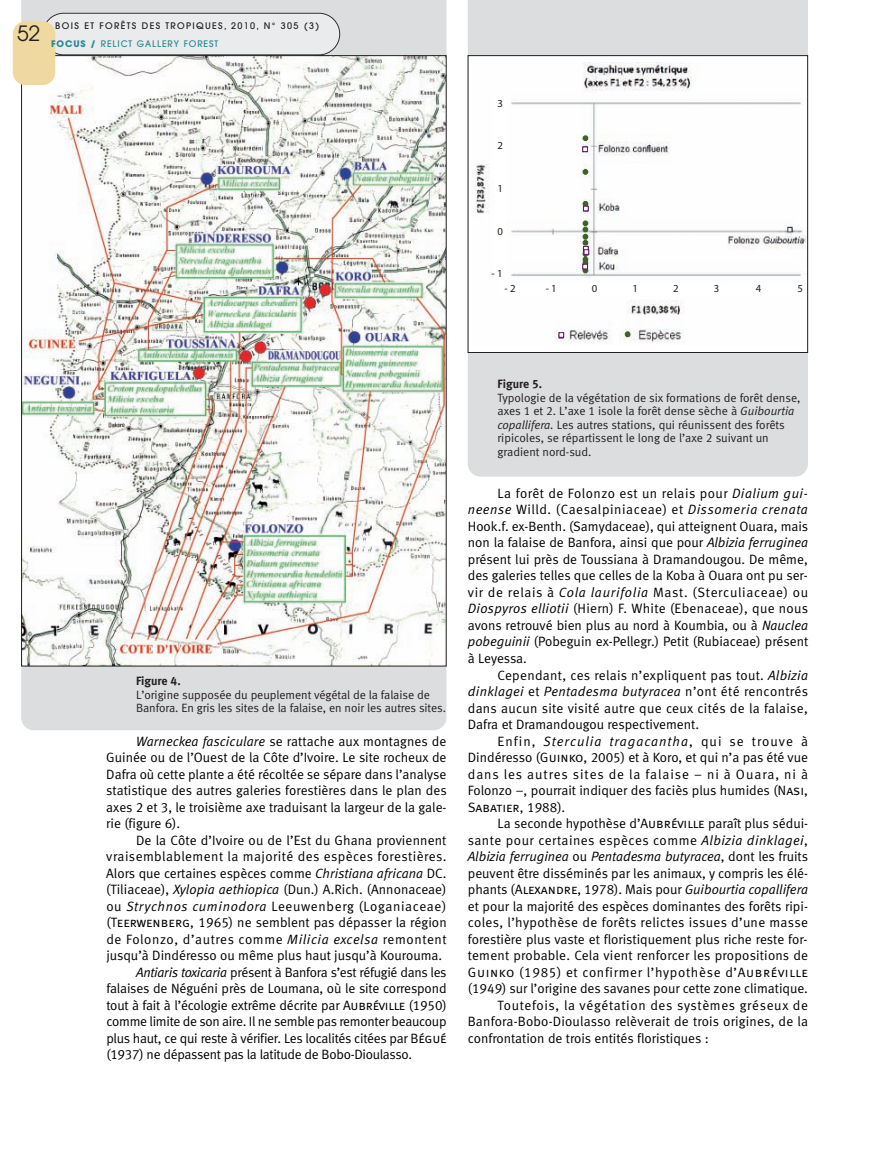
<style>
.page{position:relative;width:893px;height:1149px;background:#fff}
.page>*{position:absolute;margin:0;border:0;box-sizing:border-box;transform-origin:0 0}
.t1{font:21px "Avant Garde";color:#231f20}
.t2{font:13.5px/16.5px "Meta Normal LF";color:#000;text-align:justify}
.t3{font:13.5px "Meta Normal LF";letter-spacing:-.02em;color:#000}
.t4{font:13.5px "Meta Normal LF";letter-spacing:.05em;color:#000}
.t5{font:13.5px "Meta Normal LF";letter-spacing:.035em;color:#000}
.t6{font:italic 13.5px "Meta Normal LF";color:#000}
.t7{font:13.5px "Meta Normal LF";letter-spacing:.025em;color:#000}
.t8{font:13.5px "Meta Normal LF";letter-spacing:.045em;color:#000}
.t9{font:13.5px "Meta Normal LF Caps";color:#000}
.t10{font:12px/13.5px "Meta Normal LF";letter-spacing:-.005em;color:#231f20}
.t11{font:12px "Meta Bold LF";color:#231f20}
.t12{font:10.8px "Myriad Pro";color:#231f20}
.t13{font:500 9px/18px "Avant Garde";letter-spacing:.15em;color:#231f20}
.s1{font-weight:700;color:#2c8993}
.s2{color:#2c8993}
.s3{font-style:italic}
.s4{font-family:"Meta Normal LF Caps"}
.s5{font-family:"Meta Normal LF"}
.s6{font-style:normal}
</style>
<div class="page">
<svg style="left:21px;top:0;width:425px;height:730px;background:#d7d8d9"></svg>
<div style="left:468px;top:0;width:340px;height:476px;background:#dcdddf"></div>
<img style="left:23px;top:57px;width:421px;height:607px">
<div style="left:468px;top:56px;width:340px;height:296px;background:#fff"></div>
<img style="left:475px;top:62px;width:331px;height:281px">
<svg style="left:583px;top:169px;width:5px;height:5px"></svg>
<svg style="left:583px;top:135px;width:5px;height:6px"></svg>
<svg style="left:625px;top:331px;width:5px;height:6px"></svg>
<svg style="left:583px;top:201px;width:5px;height:10px"></svg>
<svg style="left:582px;top:147px;width:6px;height:5px"></svg>
<svg style="left:582px;top:221px;width:7px;height:52px"></svg>
<svg style="left:559px;top:332px;width:5px;height:5px"></svg>
<div style="left:494px;top:96px;width:11px;height:186px;background:#fff"></div>
<div style="left:501px;top:283px;width:307px;height:11px;background:#fff"></div>
<div style="left:468px;top:55px;width:340px;height:297px;border:1px solid #231f20"></div>
<svg style="left:43px;top:13px;width:297px;height:42px;background:#e2e3e4"></svg>
<div style="left:13px;top:21px;width:42px;height:64px;background:#f0d9a0;border-radius:13px"></div>
<h1 class="t1" style="left:17px;top:26px;width:25px">52</h1>
<p class="t13" style="left:51px;top:18px;width:270px;text-indent:4px">BOIS ET FORÊTS DES TROPIQUES, 2010, N° 305 (3)<br><span class="s1">FOCUS /</span> <span class="s2">RELICT GALLERY FOREST</span></p>
<p class="t12" style="left:497px;top:100px;width:7px">3</p>
<p class="t12" style="left:497px;top:141px;width:7px">2</p>
<p class="t12" style="left:497px;top:184px;width:7px">1</p>
<p class="t12" style="left:497px;top:227px;width:7px">0</p>
<p class="t12" style="left:491px;top:269px;width:13px">- 1</p>
<p class="t12" style="left:505px;top:284px;width:13px">- 2</p>
<p class="t12" style="left:546px;top:284px;width:13px">- 1</p>
<p class="t12" style="left:592px;top:284px;width:7px">0</p>
<p class="t12" style="left:633px;top:284px;width:7px">1</p>
<p class="t12" style="left:673px;top:284px;width:7px">2</p>
<p class="t12" style="left:714px;top:284px;width:7px">3</p>
<p class="t12" style="left:756px;top:284px;width:7px">4</p>
<p class="t12" style="left:798px;top:284px;width:7px">5</p>
<p class="t11" style="left:136px;top:676px;width:46px">Figure 4.</p>
<p class="t10" style="left:136px;top:688px;width:311px">L’origine supposée du peuplement végétal de la falaise de<br>Banfora. En gris les sites de la falaise, en noir les autres sites.</p>
<p class="t2" style="left:106px;top:733px;width:342px;text-indent:30px"><span class="s3">Warneckea fasciculare</span> se rattache aux montagnes de Guinée ou de l’Ouest de la Côte d’Ivoire. Le site rocheux de Dafra où cette plante a été récoltée se sépare dans l’analyse statistique des autres galeries forestières dans le plan des axes 2 et 3, le troisième axe traduisant la largeur de la gale&shy;rie (figure 6).</p>
<p class="t2" style="left:136px;top:832px;width:312px">De la Côte d’Ivoire ou de l’Est du Ghana proviennent</p>
<p class="t5" style="left:106px;top:851px;width:342px">vraisemblablement la majorité des espèces forestières.</p>
<p class="t2" style="left:106px;top:865px;width:342px">Alors que certaines espèces comme <span class="s3">Christiana africana</span> DC.</p>
<p class="t2" style="left:106px;top:882px;width:342px">(Tiliaceae), <span class="s3">Xylopia aethiopica</span> (Dun.) A.Rich. (Annonaceae)</p>
<p class="t4" style="left:106px;top:901px;width:342px">ou <span class="s3">Strychnos cuminodora</span> Leeuwenberg (Loganiaceae)</p>
<p class="t2" style="left:106px;top:915px;width:342px">(T<span class="s4">eerwenberg,</span> 1965) ne semblent pas dépasser la région</p>
<p class="t8" style="left:106px;top:934px;width:342px">de Folonzo, d’autres comme <span class="s3">Milicia excelsa</span> remontent</p>
<p class="t2" style="left:106px;top:948px;width:337px">jusqu’à Dindéresso ou même plus haut jusqu’à Kourouma.</p>
<p class="t3" style="left:136px;top:967px;width:312px"><span class="s3">Antiaris toxicaria</span> présent à Banfora s’est réfugié dans les</p>
<p class="t2" style="left:106px;top:981px;width:342px">falaises de Néguéni près de Loumana, où le site correspond</p>
<p class="t2" style="left:106px;top:997px;width:342px">tout à fait à l’écologie extrême décrite par A<span class="s4">ubréville</span> (1950)</p>
<p class="t3" style="left:106px;top:1016px;width:342px">comme limite de son aire. Il ne semble pas remonter beaucoup</p>
<p class="t3" style="left:106px;top:1033px;width:342px">plus haut, ce qui reste à vérifier. Les localités citées par B<span class="s4">égué</span></p>
<p class="t3" style="left:106px;top:1049px;width:307px">(1937) ne dépassent pas la latitude de Bobo-Dioulasso.</p>
<p class="t11" style="left:497px;top:380px;width:46px">Figure 5.</p>
<p class="t10" style="left:497px;top:392px;width:304px">Typologie de la végétation de six formations de forêt dense, axes 1 et 2. L’axe 1 isole la forêt dense sèche à <span class="s3">Guibourtia copallifera.</span> Les autres stations, qui réunissent des forêts ripicoles, se répartissent le long de l’axe 2 suivant un gradient nord-sud.</p>
<p class="t2" style="left:468px;top:486px;width:342px;text-indent:30px">La forêt de Folonzo est un relais pour <span class="s3">Dialium gui&shy;neense</span> Willd. (Caesalpiniaceae) et <span class="s3">Dissomeria crenata </span>Hook.f. ex-Benth. (Samydaceae), qui atteignent Ouara, mais non la falaise de Banfora, ainsi que pour <span class="s3">Albizia ferruginea </span>présent lui près de Toussiana à Dramandougou. De même, des galeries telles que celles de la Koba à Ouara ont pu ser&shy;vir de relais à <span class="s3">Cola laurifolia</span> Mast. (Sterculiaceae) ou <span class="s3">Diospyros elliotii</span> (Hiern) F. White (Ebenaceae), que nous avons retrouvé bien plus au nord à Koumbia, ou à <span class="s3">Nauclea pobeguinii</span> (Pobeguin ex-Pellegr.) Petit (Rubiaceae) présent à Leyessa.</p>
<p class="t2" style="left:468px;top:667px;width:342px;text-indent:30px">Cependant, ces relais n’expliquent pas tout. <span class="s3">Albizia dinklagei</span> et <span class="s3">Pentadesma butyracea</span> n’ont été rencontrés dans aucun site visité autre que ceux cités de la falaise, Dafra et Dramandougou respectivement.</p>
<p class="t2" style="left:468px;top:733px;width:342px;text-indent:30px">Enfin, <span class="s3">Sterculia tragacantha</span>, qui se trouve à Dindéresso (<span class="s4">Guinko</span>, 2005) et à Koro, et qui n’a pas été vue dans les autres sites de la falaise – ni à Ouara, ni à Folonzo –, pourrait indiquer des faciès plus humides (<span class="s4">Nasi,</span></p>
<p class="t9" style="left:468px;top:802px;width:99px">Sabatier, 1988<span class="s5">).</span></p>
<p class="t2" style="left:498px;top:816px;width:312px">La seconde hypothèse d’A<span class="s4">ubréville</span> paraît plus sédui-</p>
<p class="t5" style="left:468px;top:835px;width:342px">sante pour certaines espèces comme <span class="s3">Albizia dinklagei</span>,</p>
<p class="t6" style="left:468px;top:851px;width:342px">Albizia ferruginea <span class="s6">ou</span> Pentadesma butyracea<span class="s6">, dont les fruits</span></p>
<p class="t2" style="left:468px;top:865px;width:342px">peuvent être disséminés par les animaux, y compris les élé-</p>
<p class="t2" style="left:468px;top:882px;width:342px">phants <span class="s4">(Alexandre</span>, 1978). Mais pour <span class="s3">Guibourtia copallifera</span></p>
<p class="t2" style="left:468px;top:898px;width:342px">et pour la majorité des espèces dominantes des forêts ripi-</p>
<p class="t7" style="left:468px;top:917px;width:342px">coles, l’hypothèse de forêts relictes issues d’une masse</p>
<p class="t2" style="left:468px;top:931px;width:341px">forestière plus vaste et floristiquement plus riche reste for-</p>
<p class="t2" style="left:468px;top:948px;width:342px">tement probable. Cela vient renforcer les propositions de</p>
<p class="t4" style="left:468px;top:967px;width:342px">G<span class="s4">uinko</span> (1985) et confirmer l’hypothèse d’A<span class="s4">ubréville</span></p>
<p class="t2" style="left:468px;top:981px;width:342px">(1949) sur l’origine des savanes pour cette zone climatique.</p>
<p class="t4" style="left:498px;top:1000px;width:312px">Toutefois, la végétation des systèmes gréseux de</p>
<p class="t2" style="left:468px;top:1014px;width:342px">Banfora-Bobo-Dioulasso relèverait de trois origines, de la</p>
<p class="t2" style="left:468px;top:1030px;width:242px">confrontation de trois entités floristiques :</p>
</div>
